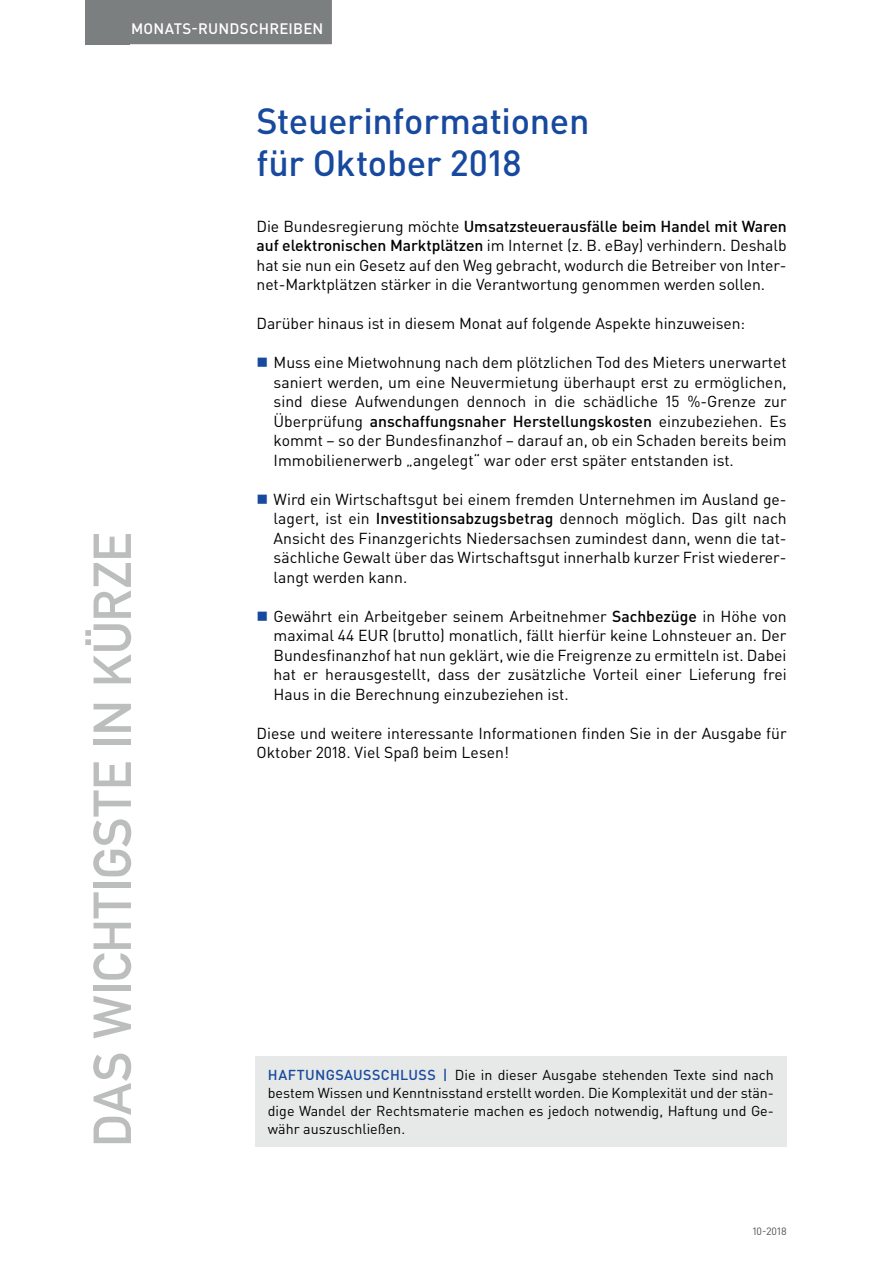
<style>
.page{position:relative;width:893px;height:1263px;background:#fff}
.page>*{position:absolute;margin:0;border:0;box-sizing:border-box;transform-origin:0 0}
.t1{font:52.5px "DIN Mittelschrift Std";color:#bcbdbd}
.t2{font:500 36px/42px "DIN Pro";letter-spacing:-.01em;color:#17499e}
.t3{font:15.75px/19.5px "DIN Pro";color:#000002;text-align:justify}
.t4{font:500 15px "DIN Pro";letter-spacing:.015em;color:#fff}
.t5{font:14.25px/18px "DIN Pro";color:#000002;text-align:justify}
.t6{font:10.5px "DIN Pro";color:#4f5152}
.s1{font-weight:500}
.s2{font-weight:500;color:#17499e}
</style>
<div class="page">
<div style="left:85px;top:0;width:45px;height:44px;background:#7c7f7f"></div>
<div style="left:122px;top:0;width:210px;height:44px;background:#7c7f7f"></div>
<div style="left:255px;top:1057px;width:532px;height:90px;background:#e6e9e8"></div>
<p class="t4" style="left:131px;top:18px;width:194px">MONATS-RUNDSCHREIBEN</p>
<h1 class="t1" style="left:82px;top:1147px;width:616px;rotate:-90deg">DAS WICHTIGSTE IN KÜRZE</h1>
<h2 class="t2" style="left:257px;top:99px;width:334px">Steuerinformationen für Oktober 2018</h2>
<p class="t3" style="left:257px;top:216px;width:532px">Die Bundesregierung möchte <span class="s1">Umsatzsteuerausfälle beim Handel mit Waren auf elektronischen Marktplätzen</span> im Internet (z. B. eBay) verhindern. Deshalb hat sie nun ein Gesetz auf den Weg gebracht, wodurch die Betreiber von Inter&shy;net-Marktplätzen stärker in die Verantwortung genommen werden sollen.</p>
<p class="t3" style="left:257px;top:313px;width:490px">Darüber hinaus ist in diesem Monat auf folgende Aspekte hinzuweisen:</p>
<p class="t3" style="left:274px;top:352px;width:515px">Muss eine Mietwohnung nach dem plötzlichen Tod des Mieters unerwartet saniert werden, um eine Neuvermietung überhaupt erst zu ermöglichen, sind diese Aufwendungen dennoch in die schädliche 15 %-Grenze zur Überprüfung <span class="s1">anschaffungsnaher Herstellungskosten</span> einzubeziehen. Es kommt – so der Bundesfinanzhof – darauf an, ob ein Schaden bereits beim Immobilienerwerb „angelegt“ war oder erst später entstanden ist.</p>
<p class="t3" style="left:274px;top:489px;width:515px">Wird ein Wirtschaftsgut bei einem fremden Unternehmen im Ausland ge&shy;lagert, ist ein <span class="s1">Investitionsabzugsbetrag</span> dennoch möglich. Das gilt nach Ansicht des Finanzgerichts Niedersachsen zumindest dann, wenn die tat&shy;sächliche Gewalt über das Wirtschaftsgut innerhalb kurzer Frist wiederer&shy;langt werden kann.</p>
<p class="t3" style="left:274px;top:606px;width:515px">Gewährt ein Arbeitgeber seinem Arbeitnehmer <span class="s1">Sachbezüge</span> in Höhe von maximal 44 EUR (brutto) monatlich, fällt hierfür keine Lohnsteuer an. Der Bundesfinanzhof hat nun geklärt, wie die Freigrenze zu ermitteln ist. Dabei hat er herausgestellt, dass der zusätzliche Vorteil einer Lieferung frei Haus in die Berechnung einzubeziehen ist.</p>
<p class="t3" style="left:257px;top:723px;width:532px">Diese und weitere interessante Informationen finden Sie in der Ausgabe für<br>Oktober 2018. Viel Spaß beim Lesen!</p>
<p class="t5" style="left:268px;top:1065px;width:508px"><span class="s2">HAFTUNGSAUSSCHLUSS |</span> Die in dieser Ausgabe stehenden Texte sind nach bestem Wissen und Kenntnisstand erstellt worden. Die Komplexität und der stän&shy;dige Wandel der Rechtsmaterie machen es jedoch notwendig, Haftung und Ge&shy;währ auszuschließen.</p>
<p class="t6" style="left:753px;top:1224px;width:36px">10-2018</p>
</div>
